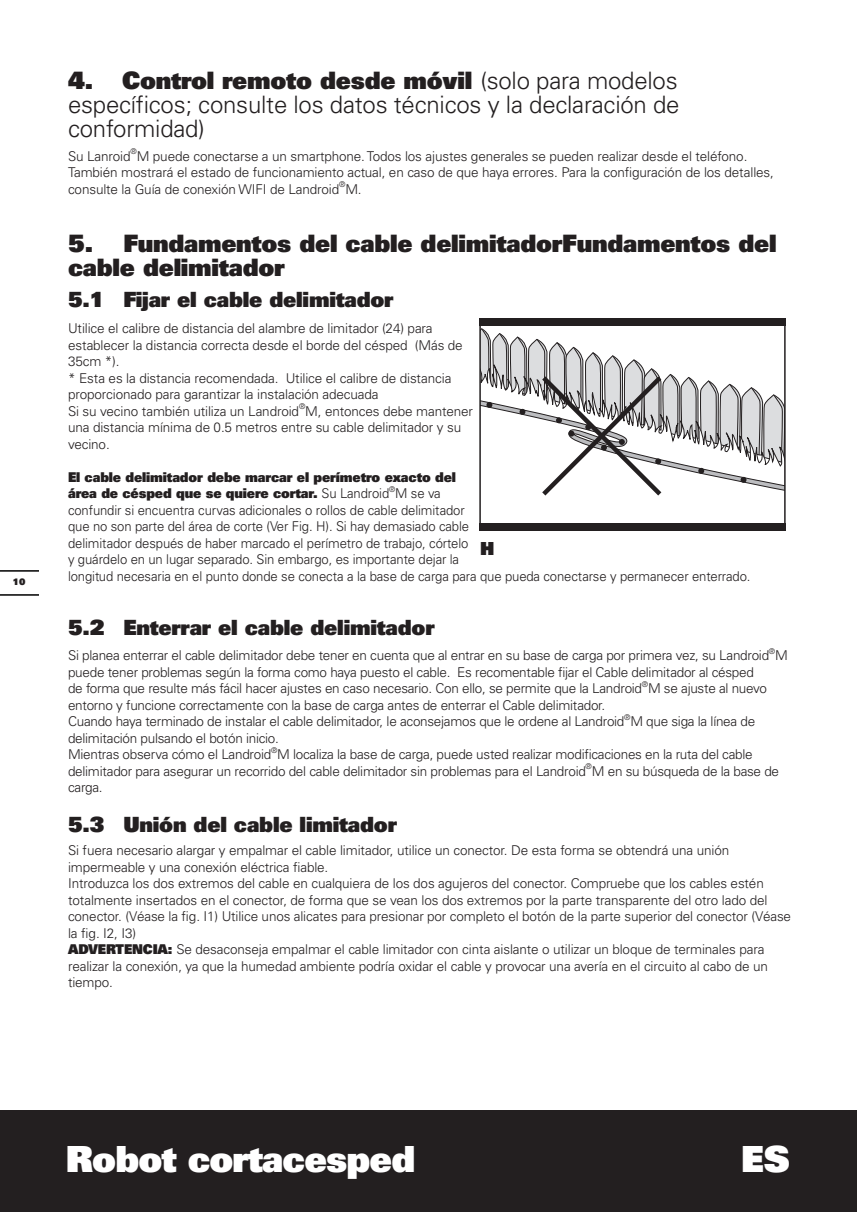
<style>
.page{position:relative;width:857px;height:1212px;background:#fff}
.page>*{position:absolute;margin:0;border:0;box-sizing:border-box;transform-origin:0 0}
.t1{font:900 36px "Univers";letter-spacing:-.025em;color:#fff}
.t2{font:300 24px/24px "Univers";letter-spacing:-.01em;color:#231f20;text-align:justify}
.t3{font:900 24px/24px "Univers";letter-spacing:-.01em;color:#231f20}
.t4{font:900 21px "Univers";letter-spacing:-.01em;color:#231f20}
.t5{font:900 18px "Univers";color:#231f20}
.t6{font:300 13.5px/16.5px "Univers";letter-spacing:-.01em;color:#231f20}
.t7{font:900 13.5px/16.5px "Univers";letter-spacing:-.01em;color:#231f20}
.t8{font:900 9px "Univers";color:#231f20}
.t9{font:300 7.8px "Univers";color:#231f20}
.s1{font-weight:900}
.s2{font-weight:300}
</style>
<div class="page">
<div style="left:0;top:1110px;width:857px;height:102px;background:#231f20"></div>
<hr style="left:0;top:594px;width:38px;height:2px;background:#000">
<hr style="left:0;top:570px;width:38px;height:2px;background:#000">
<div style="left:479px;top:318px;width:306px;height:7px;background:#231f20"></div>
<div style="left:479px;top:523px;width:306px;height:8px;background:#231f20"></div>
<div style="left:479px;top:319px;width:306px;height:209px;border:2px solid #231f20"></div>
<svg style="left:480px;top:320px;width:305px;height:180px"></svg>
<p class="t8" style="left:13px;top:576px;width:14px">10</p>
<h2 class="t2" style="left:68px;top:68px;width:613px"><span class="s1">4. Control remoto desde móvil</span> (solo para modelos específicos; consulte los datos técnicos y la declaración de conformidad)</h2>
<p class="t6" style="left:68px;top:148px;width:64px">Su Lanroid</p>
<p class="t9" style="left:130px;top:147px;width:8px">®</p>
<p class="t6" style="left:68px;top:148px;width:707px;text-indent:69px">M puede conectarse a un smartphone. Todos los ajustes generales se pueden realizar desde el teléfono.<br>También mostrará el estado de funcionamiento actual, en caso de que haya errores. Para la configuración de los detalles, consulte la Guía de conexión WIFI de Landroid</p>
<p class="t9" style="left:339px;top:180px;width:8px">®</p>
<p class="t6" style="left:345px;top:181px;width:18px">M.</p>
<h2 class="t3" style="left:68px;top:231px;width:710px">5. Fundamentos del cable delimitadorFundamentos del cable delimitador</h2>
<h3 class="t4" style="left:68px;top:285px;width:327px">5.1 Fijar el cable delimitador</h3>
<p class="t6" style="left:68px;top:320px;width:396px">Utilice el calibre de distancia del alambre de limitador (24) para establecer la distancia correcta desde el borde del césped (Más de 35cm *).<br>* Esta es la distancia recomendada. Utilice el calibre de distancia proporcionado para garantizar la instalación adecuada<br>Si su vecino también utiliza un Landroid</p>
<p class="t9" style="left:299px;top:402px;width:8px">®</p>
<p class="t6" style="left:68px;top:403px;width:406px;text-indent:237px">M, entonces debe mantener una distancia mínima de 0.5 metros entre su cable delimitador y su vecino.</p>
<p class="t7" style="left:68px;top:468px;width:389px">El cable delimitador debe marcar el perímetro exacto del área de césped que se quiere cortar. <span class="s2">Su Landroid M se va</span></p>
<p class="t9" style="left:389px;top:484px;width:8px">®</p>
<p class="t6" style="left:68px;top:502px;width:684px">confundir si encuentra curvas adicionales o rollos de cable delimitador<br>que no son parte del área de corte (Ver Fig. H). Si hay demasiado cable<br>delimitador después de haber marcado el perímetro de trabajo, córtelo<br>y guárdelo en un lugar separado. Sin embargo, es importante dejar la<br>longitud necesaria en el punto donde se conecta a la base de carga para que pueda conectarse y permanecer enterrado.</p>
<h3 class="t4" style="left:68px;top:614px;width:368px">5.2 Enterrar el cable delimitador</h3>
<p class="t6" style="left:68px;top:647px;width:721px">Si planea enterrar el cable delimitador debe tener en cuenta que al entrar en su base de carga por primera vez, su Landroid M</p>
<h3 class="t5" style="left:480px;top:536px;width:16px">H</h3>
<p class="t9" style="left:769px;top:646px;width:8px">®</p>
<p class="t6" style="left:68px;top:664px;width:700px">puede tener problemas según la forma como haya puesto el cable. Es recomentable fijar el Cable delimitador al césped de forma que resulte más fácil hacer ajustes en caso necesario. Con ello, se permite que la Landroid M se ajuste al nuevo</p>
<p class="t9" style="left:642px;top:679px;width:8px">®</p>
<p class="t6" style="left:68px;top:697px;width:689px">entorno y funcione correctamente con la base de carga antes de enterrar el Cable delimitador.<br>Cuando haya terminado de instalar el cable delimitador, le aconsejamos que le ordene al Landroid M que siga la línea de</p>
<p class="t9" style="left:624px;top:712px;width:8px">®</p>
<p class="t6" style="left:68px;top:730px;width:686px">delimitación pulsando el botón inicio.<br>Mientras observa cómo el Landroid M localiza la base de carga, puede usted realizar modificaciones en la ruta del cable</p>
<p class="t9" style="left:271px;top:745px;width:8px">®</p>
<p class="t6" style="left:68px;top:763px;width:712px">delimitador para asegurar un recorrido del cable delimitador sin problemas para el Landroid M en su búsqueda de la base de</p>
<p class="t9" style="left:586px;top:762px;width:8px">®</p>
<p class="t6" style="left:68px;top:779px;width:36px">carga.</p>
<h3 class="t4" style="left:68px;top:810px;width:330px">5.3 Unión del cable limitador</h3>
<p class="t6" style="left:68px;top:842px;width:724px">Si fuera necesario alargar y empalmar el cable limitador, utilice un conector. De esta forma se obtendrá una unión impermeable y una conexión eléctrica fiable.<br>Introduzca los dos extremos del cable en cualquiera de los dos agujeros del conector. Compruebe que los cables estén totalmente insertados en el conector, de forma que se vean los dos extremos por la parte transparente del otro lado del conector. (Véase la fig. I1) Utilice unos alicates para presionar por completo el botón de la parte superior del conector (Véase la fig. I2, I3)<br><span class="s1">ADVERTENCIA:</span> Se desaconseja empalmar el cable limitador con cinta aislante o utilizar un bloque de terminales para realizar la conexión, ya que la humedad ambiente podría oxidar el cable y provocar una avería en el circuito al cabo de un tiempo.</p>
<h1 class="t1" style="left:66px;top:1135px;width:351px">Robot cortacesped</h1>
<h1 class="t1" style="left:741px;top:1135px;width:50px">ES</h1>
</div>
